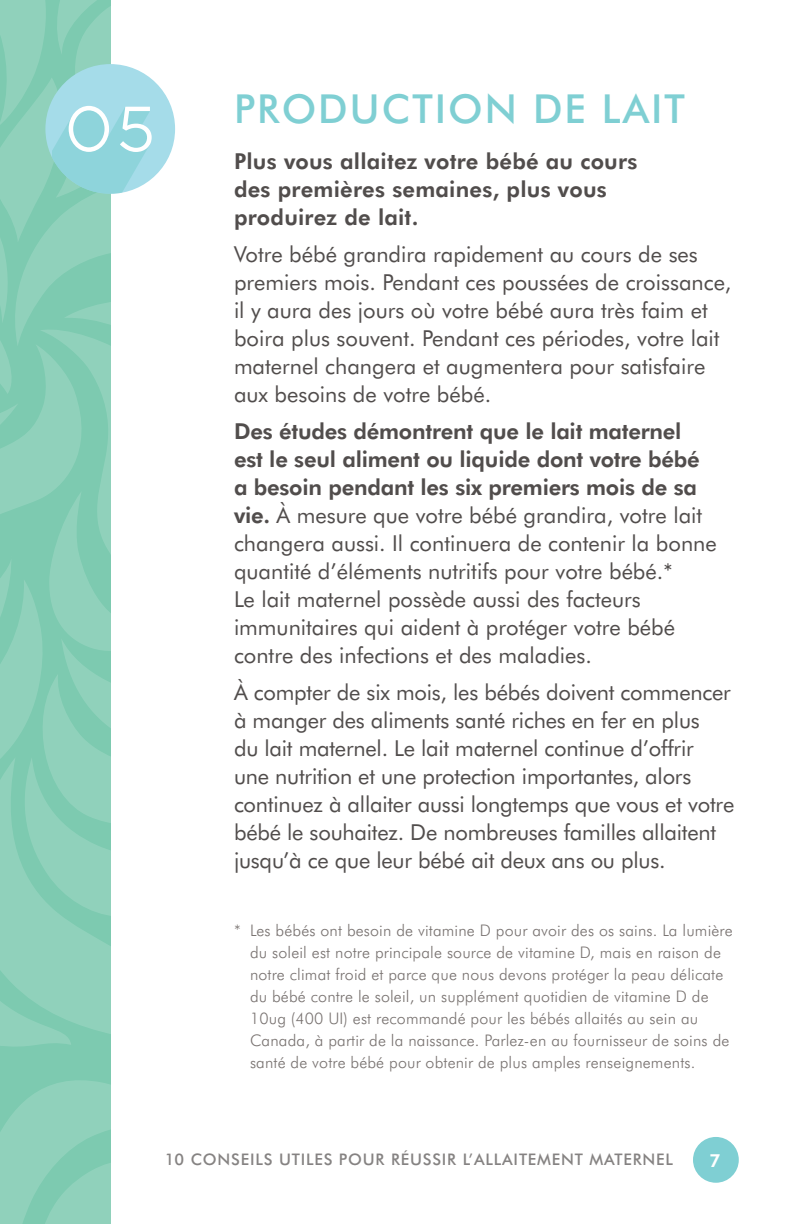
<style>
.page{position:relative;width:792px;height:1224px;background:#fff}
.page>*{position:absolute;margin:0;border:0;box-sizing:border-box;transform-origin:0 0}
.t1{font:500 40px "Futura BT";letter-spacing:.05em;color:#7fcfd3}
.Bullets{font:22px/28px "Futura BT";letter-spacing:-.01em;color:#514d4c}
.Body{font:22px/28px "Futura BT";color:#514d4c}
.Body-2{font:800 22px/28px "Futura BT";letter-spacing:.01em;color:#514d4c}
.t2{font:800 18px "Futura BT";color:#fff}
.Bullets-2{font:300 16px/22px "Futura BT";letter-spacing:.01em;color:#797371}
.t3{font:500 16px "Futura BT";letter-spacing:.05em;color:#514d4c}
.s1{font-weight:800}
</style>
<div class="page">
<div style="left:45px;top:64px;width:130px;height:130px;background:#a5dce9;border-radius:50%"></div>
<svg style="left:110px;top:117px;width:40px;height:77px;fill:#8ed4db"></svg>
<svg style="left:120px;top:107px;width:32px;height:45px"></svg>
<svg style="left:0;top:0;width:110px;height:1224px;background:#89ceb8"></svg>
<div style="left:693px;top:1137px;width:46px;height:46px;background:#7fcfd3;border-radius:50%"></div>
<h1 class="t1" style="left:234px;top:84px;width:453px">PRODUCTION DE LAIT</h1>
<p class="Body-2" style="left:234px;top:147px;width:405px">Plus vous allaitez votre bébé au cours des premières semaines, plus vous produirez de lait.</p>
<p class="Bullets" style="left:234px;top:240px;width:499px">Votre bébé grandira rapidement au cours de ses premiers mois. Pendant ces poussées de croissance, il y aura des jours où votre bébé aura très faim et boira plus souvent. Pendant ces périodes, votre lait maternel changera et augmentera pour satisfaire aux besoins de votre bébé.</p>
<p class="Body" style="left:234px;top:417px;width:484px"><span class="s1">Des études démontrent que le lait maternel<br>est le seul aliment ou liquide dont votre bébé a besoin pendant les six premiers mois de sa vie.</span> À mesure que votre bébé grandira, votre lait changera aussi. Il continuera de contenir la bonne quantité d’éléments nutritifs pour votre bébé.*<br>Le lait maternel possède aussi des facteurs immunitaires qui aident à protéger votre bébé contre des infections et des maladies.</p>
<p class="Bullets" style="left:234px;top:678px;width:502px">À compter de six mois, les bébés doivent commencer à manger des aliments santé riches en fer en plus<br>du lait maternel. Le lait maternel continue d’offrir une nutrition et une protection importantes, alors continuez à allaiter aussi longtemps que vous et votre bébé le souhaitez. De nombreuses familles allaitent jusqu’à ce que leur bébé ait deux ans ou plus.</p>
<p class="Bullets-2" style="left:250px;top:919px;width:484px;text-indent:-16px">* Les bébés ont besoin de vitamine D pour avoir des os sains. La lumière du soleil est notre principale source de vitamine D, mais en raison de notre climat froid et parce que nous devons protéger la peau délicate du bébé contre le soleil, un supplément quotidien de vitamine D de 10ug (400 UI) est recommandé pour les bébés allaités au sein au Canada, à partir de la naissance. Parlez-en au fournisseur de soins de santé de votre bébé pour obtenir de plus amples renseignements.</p>
<p class="t3" style="left:164px;top:1150px;width:510px">10 CONSEILS UTILES POUR RÉUSSIR L’ALLAITEMENT MATERNEL</p>
<p class="t2" style="left:709px;top:1150px;width:13px">7</p>
</div>
